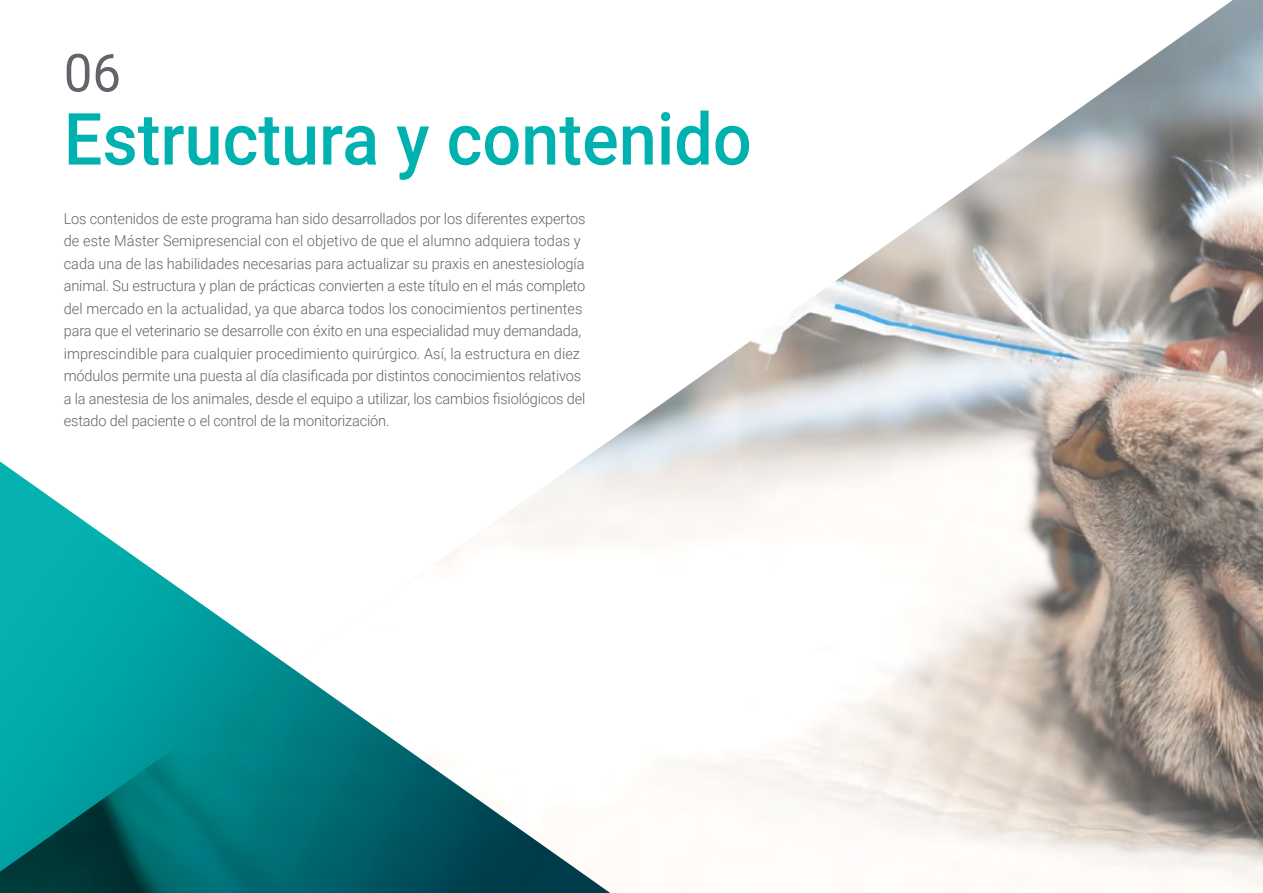
<style>
.page{position:relative;width:1263px;height:893px;background:#fff}
.page>*{position:absolute;margin:0;border:0;box-sizing:border-box;transform-origin:0 0}
.t1{font:500 72px "Roboto";color:#00b2af;scale:.95 1}
.t2{font:52.5px "Roboto";color:#61646a}
.t3{font:300 15px/22.5px "Roboto";letter-spacing:-.01em;color:#61646a}
</style>
<div class="page">
<img style="left:602px;top:0;width:661px;height:888px">
<svg style="left:0;top:446px;width:640px;height:447px"></svg>
<h2 class="t2" style="left:64px;top:36px;width:59px">06</h2>
<h1 class="t1" style="left:64px;top:89px;width:726px">Estructura y contenido</h1>
<p class="t3" style="left:64px;top:207px;width:523px">Los contenidos de este programa han sido desarrollados por los diferentes expertos de este Máster Semipresencial con el objetivo de que el alumno adquiera todas y cada una de las habilidades necesarias para actualizar su praxis en anestesiología animal. Su estructura y plan de prácticas convierten a este título en el más completo del mercado en la actualidad, ya que abarca todos los conocimientos pertinentes para que el veterinario se desarrolle con éxito en una especialidad muy demandada, imprescindible para cualquier procedimiento quirúrgico. Así, la estructura en diez módulos permite una puesta al día clasificada por distintos conocimientos relativos a la anestesia de los animales, desde el equipo a utilizar, los cambios fisiológicos del estado del paciente o el control de la monitorización.</p>
</div>
